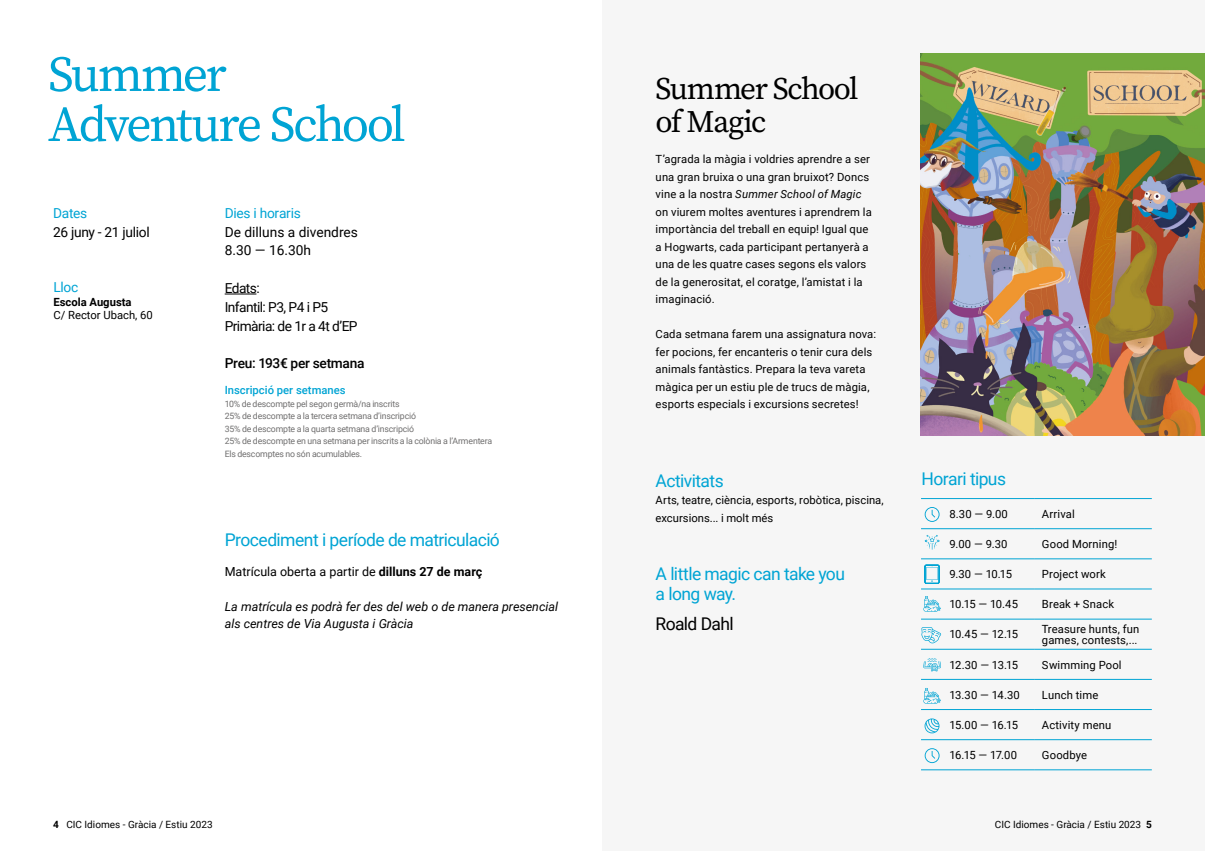
<style>
.page{position:relative;width:1205px;height:851px;background:#fff}
.page>*{position:absolute;margin:0;border:0;box-sizing:border-box;transform-origin:0 0}
.t1{font:50px/50px "Source Serif Pro";letter-spacing:-.055em;color:#00a4d4}
.t2{font:31.25px/32.5px "Source Serif Pro";letter-spacing:-.05em;color:#000}
.t3{font:17.5px/20px "Roboto";letter-spacing:-.035em;color:#00a4d4}
.t4{font:17.5px "Roboto";letter-spacing:-.035em;color:#000}
.t5{font:13.75px/18.8px "Roboto";letter-spacing:-.03em;color:#000}
.t6{font:13.75px/18.8px "Roboto";color:#000}
.t7{font:13.75px "Roboto";letter-spacing:-.02em;color:#00a4d4}
.t8{font:500 13.75px "Roboto";letter-spacing:-.025em;color:#000}
.t9{font:italic 12.5px/17.5px "Roboto";color:#000}
.t10{font:12.5px "Roboto";color:#000}
.t11{font:11.25px/17.5px "Roboto";letter-spacing:.01em;color:#000}
.t12{font:500 11.25px "Roboto";color:#00a4d4}
.t13{font:700 11.25px "Roboto";color:#000}
.t14{font:10px "Roboto";color:#000}
.t15{font:8.75px/12.5px "Roboto";letter-spacing:-.02em;color:#706f6f}
.s1{font-weight:700}
.s2{font-style:italic}
</style>
<div class="page">
<div style="left:602px;top:0;width:603px;height:850px;background:#f6f6f6"></div>
<hr style="left:225px;top:293px;width:31px;height:1px;background:#000">
<img style="left:921px;top:53px;width:284px;height:382px">
<hr style="left:921px;top:498px;width:114px;height:1px;background:#00a4d4">
<hr style="left:1035px;top:498px;width:117px;height:1px;background:#00a4d4">
<hr style="left:921px;top:528px;width:114px;height:1px;background:#00a4d4">
<hr style="left:1035px;top:528px;width:117px;height:1px;background:#00a4d4">
<hr style="left:921px;top:558px;width:114px;height:1px;background:#00a4d4">
<hr style="left:1035px;top:558px;width:117px;height:1px;background:#00a4d4">
<hr style="left:921px;top:588px;width:114px;height:1px;background:#00a4d4">
<hr style="left:1035px;top:588px;width:117px;height:1px;background:#00a4d4">
<hr style="left:921px;top:618px;width:114px;height:1px;background:#00a4d4">
<hr style="left:1035px;top:618px;width:117px;height:1px;background:#00a4d4">
<hr style="left:921px;top:648px;width:114px;height:1px;background:#00a4d4">
<hr style="left:1035px;top:648px;width:117px;height:1px;background:#00a4d4">
<hr style="left:921px;top:679px;width:114px;height:1px;background:#00a4d4">
<hr style="left:1035px;top:679px;width:117px;height:1px;background:#00a4d4">
<hr style="left:921px;top:709px;width:114px;height:1px;background:#00a4d4">
<hr style="left:1035px;top:709px;width:117px;height:1px;background:#00a4d4">
<hr style="left:921px;top:739px;width:114px;height:1px;background:#00a4d4">
<hr style="left:921px;top:769px;width:114px;height:1px;background:#00a4d4">
<hr style="left:1035px;top:739px;width:117px;height:1px;background:#00a4d4">
<hr style="left:1035px;top:769px;width:117px;height:1px;background:#00a4d4">
<svg style="left:924px;top:718px;width:15px;height:15px"></svg>
<svg style="left:924px;top:507px;width:15px;height:15px"></svg>
<svg style="left:924px;top:748px;width:15px;height:15px"></svg>
<svg style="left:921px;top:627px;width:20px;height:16px"></svg>
<svg style="left:923px;top:658px;width:18px;height:13px"></svg>
<svg style="left:923px;top:596px;width:18px;height:15px"></svg>
<svg style="left:923px;top:688px;width:18px;height:15px"></svg>
<svg style="left:925px;top:535px;width:14px;height:14px"></svg>
<svg style="left:924px;top:564px;width:15px;height:19px"></svg>
<h1 class="t1" style="left:48px;top:49px;width:359px">Summer<br>Adventure School</h1>
<p class="t7" style="left:53px;top:203px;width:36px">Dates</p>
<p class="t5" style="left:53px;top:222px;width:98px">26 juny - 21 juliol</p>
<p class="t7" style="left:53px;top:278px;width:27px">Lloc</p>
<p class="t13" style="left:53px;top:294px;width:80px">Escola Augusta</p>
<p class="t11" style="left:53px;top:306px;width:101px">C/ Rector Ubach, 60</p>
<p class="t7" style="left:225px;top:203px;width:78px">Dies i horaris</p>
<p class="t6" style="left:225px;top:222px;width:135px">De dilluns a divendres<br>8.30 — 16.30h</p>
<p class="t5" style="left:225px;top:278px;width:134px">Edats:<br>Infantil: P3, P4 i P5<br>Primària: de 1r a 4t d’EP</p>
<p class="t8" style="left:225px;top:353px;width:141px">Preu: 193€ per setmana</p>
<p class="t12" style="left:225px;top:382px;width:122px">Inscripció per setmanes</p>
<p class="t15" style="left:225px;top:397px;width:269px">10% de descompte pel segon germà/na inscrits<br>25% de descompte a la tercera setmana d’inscripció<br>35% de descompte a la quarta setmana d’inscripció<br>25% de descompte en una setmana per inscrits a la colònia a l’Armentera Els descomptes no són acumulables.</p>
<h3 class="t3" style="left:225px;top:529px;width:277px">Procediment i període de matriculació</h3>
<p class="t10" style="left:225px;top:562px;width:259px">Matrícula oberta a partir de <span class="s1">dilluns 27 de març</span></p>
<p class="t9" style="left:225px;top:597px;width:335px">La matrícula es podrà fer des del web o de manera presencial als centres de Via Augusta i Gràcia</p>
<h2 class="t2" style="left:656px;top:73px;width:204px">Summer School of Magic</h2>
<p class="t11" style="left:656px;top:150px;width:218px">T’agrada la màgia i voldries aprendre a ser una gran bruixa o una gran bruixot? Doncs vine a la nostra <span class="s2">Summer School of Magic </span>on viurem moltes aventures i aprendrem la importància del treball en equip! Igual que a Hogwarts, cada participant pertanyerà a una de les quatre cases segons els valors de la generositat, el coratge, l’amistat i la imaginació.</p>
<p class="t11" style="left:656px;top:325px;width:222px">Cada setmana farem una assignatura nova: fer pocions, fer encanteris o tenir cura dels animals fantàstics. Prepara la teva vareta màgica per un estiu ple de trucs de màgia, esports especials i excursions secretes!</p>
<h3 class="t3" style="left:656px;top:469px;width:70px">Activitats</h3>
<p class="t11" style="left:656px;top:491px;width:230px">Arts, teatre, ciència, esports, robòtica, piscina, excursions... i molt més</p>
<h3 class="t3" style="left:656px;top:562px;width:191px">A little magic can take you a long way.</h3>
<h3 class="t4" style="left:656px;top:611px;width:80px">Roald Dahl</h3>
<h3 class="t3" style="left:921px;top:468px;width:86px">Horari tipus</h3>
<p class="t11" style="left:949px;top:504px;width:60px">8.30 — 9.00</p>
<p class="t11" style="left:1042px;top:504px;width:34px">Arrival</p>
<p class="t11" style="left:949px;top:534px;width:60px">9.00 — 9.30</p>
<p class="t11" style="left:1042px;top:534px;width:77px">Good Morning!</p>
<p class="t11" style="left:949px;top:565px;width:64px">9.30 — 10.15</p>
<p class="t11" style="left:1042px;top:565px;width:65px">Project work</p>
<p class="t11" style="left:949px;top:595px;width:70px">10.15 — 10.45</p>
<p class="t11" style="left:1042px;top:595px;width:74px">Break + Snack</p>
<p class="t11" style="left:949px;top:625px;width:70px">10.45 — 12.15</p>
<p class="t11" style="left:1042px;top:622px;width:99px;line-height:11.2px">Treasure hunts, fun games, contests,...</p>
<p class="t11" style="left:949px;top:655px;width:70px">12.30 — 13.15</p>
<p class="t11" style="left:1042px;top:655px;width:81px">Swimming Pool</p>
<p class="t11" style="left:949px;top:685px;width:72px">13.30 — 14.30</p>
<p class="t11" style="left:1042px;top:685px;width:58px">Lunch time</p>
<p class="t11" style="left:949px;top:715px;width:70px">15.00 — 16.15</p>
<p class="t11" style="left:1042px;top:715px;width:71px">Activity menu</p>
<p class="t11" style="left:949px;top:745px;width:69px">16.15 — 17.00</p>
<p class="t11" style="left:1042px;top:745px;width:47px">Goodbye</p>
<p class="t14" style="left:53px;top:817px;width:161px"><span class="s1">4</span> CIC Idiomes - Gràcia / Estiu 2023</p>
<p class="t14" style="left:995px;top:817px;width:158px">CIC Idiomes - Gràcia / Estiu 2023 <span class="s1">5</span></p>
</div>
